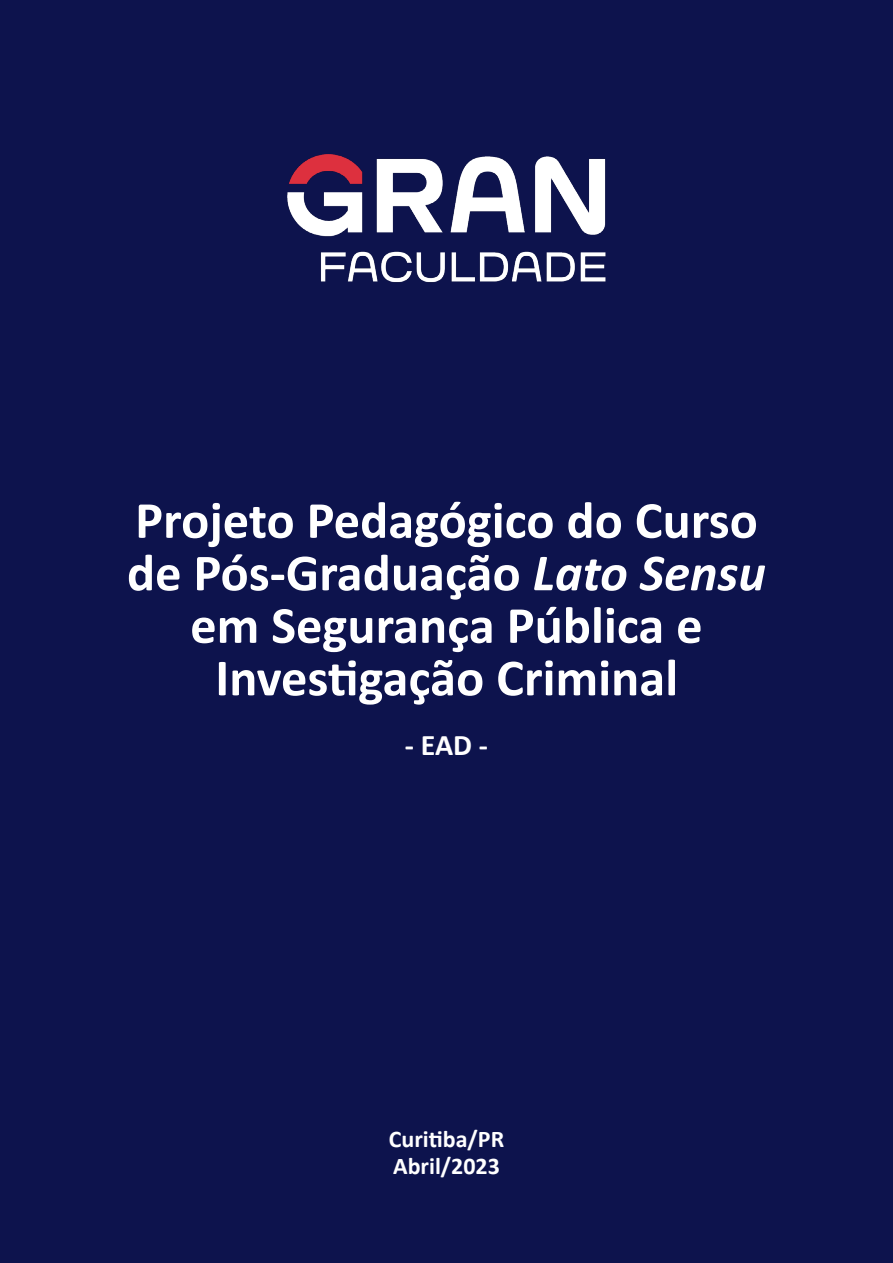
<style>
.page{position:relative;width:893px;height:1263px;background:#0d134d}
.page>*{position:absolute;margin:0;border:0;box-sizing:border-box;transform-origin:0 0}
.t1{font:700 52.5px/52.5px "Calibri";color:#fff;text-align:center}
.t2{font:700 30px "Calibri";color:#fff}
.t3{font:700 24px/27px "Calibri";color:#fff}
.s1{font-style:italic}
</style>
<div class="page">
<img style="left:287px;top:154px;width:319px;height:129px">
<p class="t1" style="left:127px;top:493px;width:640px">Projeto Pedagógico do Curso de Pós-Graduação <span class="s1">Lato Sensu </span>em Segurança Pública e<br>Investigação Criminal</p>
<p class="t2" style="left:405px;top:724px;width:85px">- EAD -</p>
<p class="t3" style="left:389px;top:1125px;width:117px">Curitiba/PR<br>Abril/2023</p>
</div>
